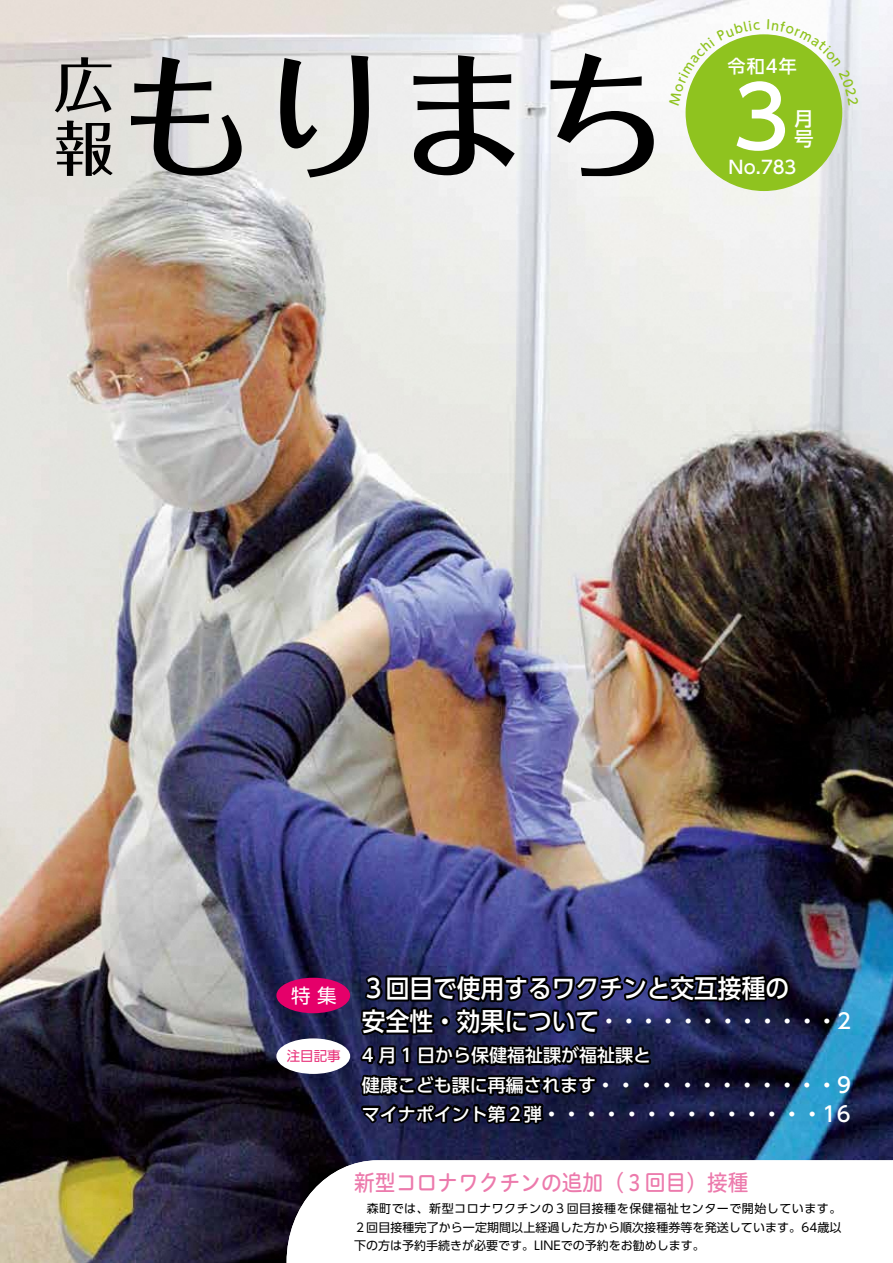
<style>
.page{position:relative;width:893px;height:1263px;background:#fff}
.page>*{position:absolute;margin:0;border:0;box-sizing:border-box;transform-origin:0 0}
.t1{font:500 84.3px "UD Shin Go Pr 6";color:#fff}
.t2{font:500 25.35px "UD Shin Go Pr 6";color:#fff;scale:.93 1}
.t3{font:22.35px "Hiragino UD Sans R Std W5";color:#ec7aac;scale:.93 1}
.t4{font:500 21px "UD Shin Go Pr 6";color:#fff}
.t5{font:19.5px "UD Shin Go Pr 6";color:#fff}
.t6{font:500 19.5px/20.7px "UD Shin Go Pr 6";color:#fff}
.t7{font:500 18px "UD Shin Go Pr 6";color:#fff}
.t8{font:13.5px "UD Shin Go Pr 6";color:#e72e77}
.t9{font:12px/18.8px "UD Shin Go Pr 6";color:#000;text-align:justify}
</style>
<div class="page">
<img style="left:0;top:0;width:893px;height:1263px">
<svg style="left:287px;top:1160px;width:606px;height:103px"></svg>
<svg style="left:357px;top:958px;width:435px;height:169px"></svg>
<div style="left:276px;top:978px;width:74px;height:35px;background:#e5006a;border-radius:50%"></div>
<div style="left:276px;top:1038px;width:74px;height:36px;background:#fff;border-radius:50%"></div>
<div style="left:686px;top:34px;width:156px;height:157px;background:#8fc31f;border-radius:50%"></div>
<svg style="left:131px;top:57px;width:111px;height:119px"></svg>
<svg style="left:280px;top:55px;width:89px;height:123px"></svg>
<svg style="left:413px;top:55px;width:102px;height:120px"></svg>
<svg style="left:550px;top:53px;width:104px;height:123px"></svg>
<svg style="left:55px;top:57px;width:57px;height:55px"></svg>
<svg style="left:56px;top:121px;width:57px;height:55px"></svg>
<svg style="left:669px;top:21px;width:91px;height:84px"></svg>
<svg style="left:767px;top:19px;width:92px;height:86px"></svg>
<h3 class="t7" style="left:727px;top:51px;width:71px">令和4年</h3>
<h3 class="t6" style="left:794px;top:107px;width:20px">月号</h3>
<h3 class="t7" style="left:728px;top:153px;width:69px">No.783</h3>
<h1 class="t1" style="left:733px;top:49px;width:58px">3</h1>
<h3 class="t5" style="left:291px;top:979px;width:47px">特集</h3>
<p class="t8" style="left:287px;top:1045px;width:55px">注目記事</p>
<h2 class="t2" style="left:362px;top:968px;width:461px">３回目で使用するワクチンと交互接種の</h2>
<h3 class="t4" style="left:598px;top:1004px;width:254px">・・・・・・・・・・・・2</h3>
<h2 class="t2" style="left:362px;top:1001px;width:257px">安全性・効果について</h2>
<h3 class="t7" style="left:362px;top:1041px;width:291px">4 月 1 日から保健福祉課が福祉課と</h3>
<h3 class="t4" style="left:595px;top:1068px;width:257px">・・・・・・・・・・・・9</h3>
<h3 class="t7" style="left:362px;top:1071px;width:236px">健康こども課に再編されます</h3>
<h3 class="t4" style="left:541px;top:1097px;width:311px">・・・・・・・・・・・・・・16</h3>
<h3 class="t7" style="left:362px;top:1099px;width:182px">マイナポイント第２弾</h3>
<h3 class="t3" style="left:354px;top:1166px;width:426px">新型コロナワクチンの追加（３回目）接種</h3>
<p class="t9" style="left:354px;top:1199px;width:489px">　森町では、新型コロナワクチンの３回目接種を保健福祉センターで開始しています。２回目接種完了から一定期間以上経過した方から順次接種券等を発送しています。64歳以下の方は予約手続きが必要です。LINEでの予約をお勧めします。</p>
</div>
